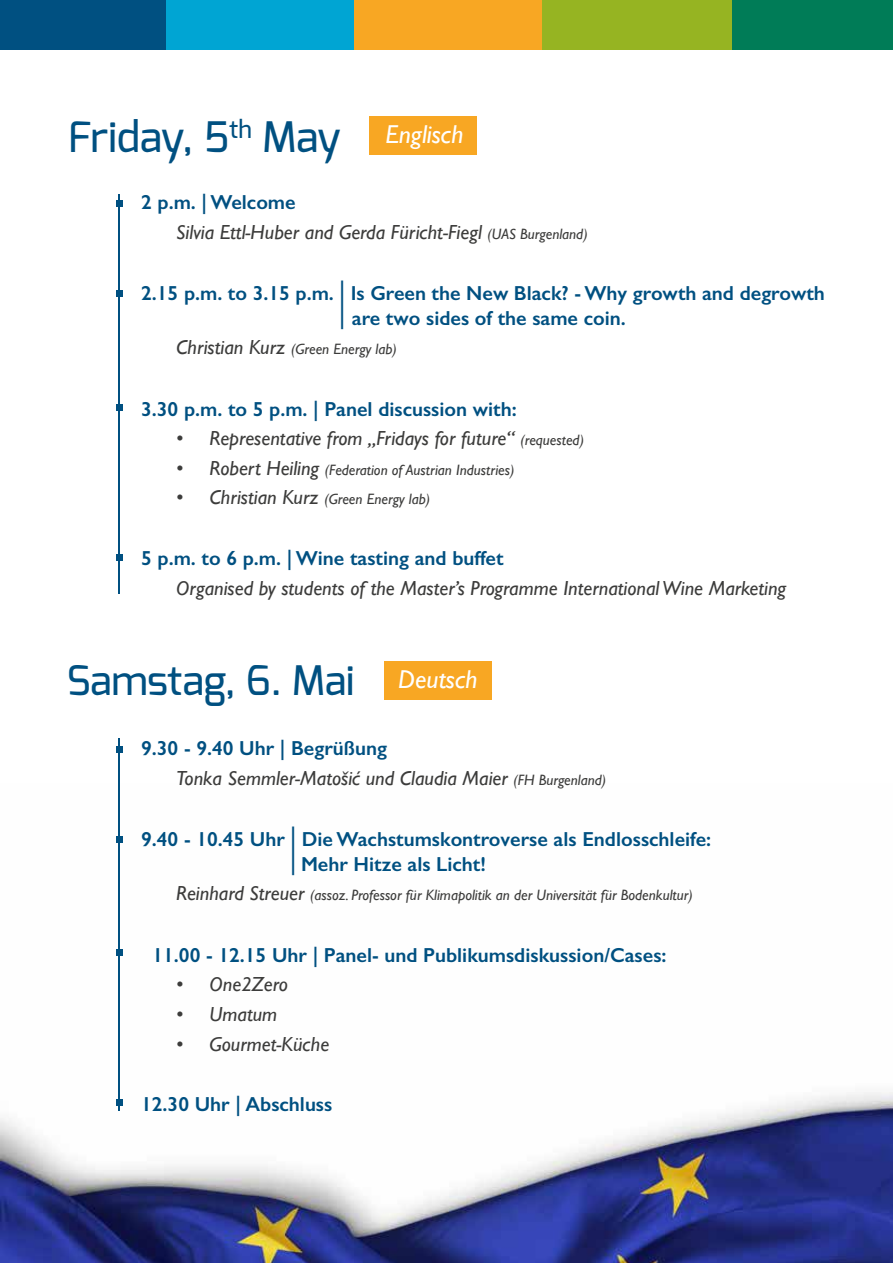
<style>
.page{position:relative;width:893px;height:1263px;background:#fff}
.page>*{position:absolute;margin:0;border:0;box-sizing:border-box;transform-origin:0 0}
.t1{font:600 48.6px "Gill Sans";color:#005081;scale:.42 1}
.t2{font:500 42px "Exo";color:#005081}
.t3{font:500 40.65px "Exo";color:#005081}
.t4{font:italic 25.95px "Gill Sans";color:#fff}
.t5{font:600 20.4px/24.5px "Gill Sans";color:#005081}
.t6{font:italic 20.4px/29.5px "Gill Sans";color:#3c3c3b}
.t7{font:italic 15px "Gill Sans";color:#3c3c3b}
.s1{font-weight:600;font-style:normal;color:#005081}
.s2{font-size:15px}
.s3{font-size:20.4px}
</style>
<div class="page">
<img style="left:0;top:783px;width:893px;height:480px">
<hr style="left:118px;top:195px;width:2px;height:399px;background:#005081">
<div style="left:370px;top:116px;width:107px;height:38px;background:#f8a723"></div>
<svg style="left:116px;top:201px;width:6px;height:6px"></svg>
<svg style="left:116px;top:290px;width:6px;height:6px"></svg>
<svg style="left:116px;top:404px;width:6px;height:6px"></svg>
<svg style="left:116px;top:554px;width:6px;height:6px"></svg>
<div style="left:384px;top:661px;width:107px;height:38px;background:#f8a723"></div>
<hr style="left:119px;top:739px;width:1px;height:372px;background:#005081">
<div style="left:116px;top:746px;width:7px;height:6px;background:#005081"></div>
<div style="left:116px;top:836px;width:7px;height:6px;background:#005081"></div>
<div style="left:116px;top:950px;width:7px;height:6px;background:#005081"></div>
<div style="left:116px;top:1099px;width:7px;height:7px;background:#005081"></div>
<div style="left:732px;top:0;width:161px;height:50px;background:#007c57"></div>
<div style="left:353px;top:0;width:190px;height:50px;background:#f8a723"></div>
<div style="left:543px;top:0;width:189px;height:50px;background:#96b422"></div>
<div style="left:164px;top:0;width:189px;height:50px;background:#00a5d3"></div>
<div style="left:0;top:0;width:165px;height:50px;background:#005081"></div>
<h2 class="t2" style="left:68px;top:119px;width:397px">Friday, 5<sup>th</sup> May <sup>Englisch</sup></h2>
<p class="t6" style="left:176px;top:189px;width:413px;text-indent:-35px"><span class="s1">2 p.m. | Welcome<br></span>Silvia Ettl-Huber and Gerda Füricht-Fiegl <span class="s2">(UAS Burgenland)</span></p>
<p class="t5" style="left:141px;top:283px;width:194px">2.15 p.m. to 3.15 p.m.</p>
<h1 class="t1" style="left:340px;top:280px;width:15px">|</h1>
<p class="t5" style="left:351px;top:283px;width:476px">Is Green the New Black? - Why growth and degrowth are two sides of the same coin.</p>
<p class="t7" style="left:176px;top:343px;width:222px"><span class="s3">Christian Kurz</span> (Green Energy lab)</p>
<p class="t5" style="left:141px;top:398px;width:377px">3.30 p.m. to 5 p.m. | Panel discussion with:</p>
<p class="t6" style="left:176px;top:425px;width:409px">• Representative from „Fridays for future“ <span class="s2">(requested)</span></p>
<p class="t7" style="left:176px;top:464px;width:340px"><span class="s3">• Robert Heiling</span> (Federation of Austrian Industries)</p>
<p class="t7" style="left:176px;top:493px;width:255px"><span class="s3">• Christian Kurz</span> (Green Energy lab)</p>
<p class="t5" style="left:141px;top:548px;width:364px">5 p.m. to 6 p.m. | Wine tasting and buffet</p>
<p class="t6" style="left:176px;top:574px;width:611px">Organised by students of the Master’s Programme International Wine Marketing</p>
<h3 class="t3" style="left:67px;top:663px;width:289px">Samstag, 6. Mai</h3>
<p class="t4" style="left:398px;top:669px;width:81px">Deutsch</p>
<p class="t6" style="left:176px;top:734px;width:431px;text-indent:-35px"><span class="s1">9.30 - 9.40 Uhr | Begrüßung<br></span>Tonka Semmler-Matošić und Claudia Maier <span class="s2">(FH Burgenland)</span></p>
<p class="t5" style="left:141px;top:829px;width:145px">9.40 - 10.45 Uhr</p>
<h1 class="t1" style="left:291px;top:826px;width:15px">|</h1>
<p class="t5" style="left:301px;top:829px;width:412px">Die Wachstumskontroverse als Endlosschleife:<br>Mehr Hitze als Licht!</p>
<p class="t7" style="left:176px;top:889px;width:518px"><span class="s3">Reinhard Streuer</span> (assoz. Professor für Klimapolitik an der Universität für Bodenkultur)</p>
<p class="t5" style="left:152px;top:944px;width:516px">11.00 - 12.15 Uhr | Panel- und Publikumsdiskussion/Cases:</p>
<p class="t6" style="left:176px;top:971px;width:113px">• One2Zero</p>
<p class="t6" style="left:176px;top:1001px;width:103px">• Umatum</p>
<p class="t6" style="left:176px;top:1030px;width:154px">• Gourmet-Küche</p>
<p class="t5" style="left:141px;top:1094px;width:193px">12.30 Uhr | Abschluss</p>
</div>
